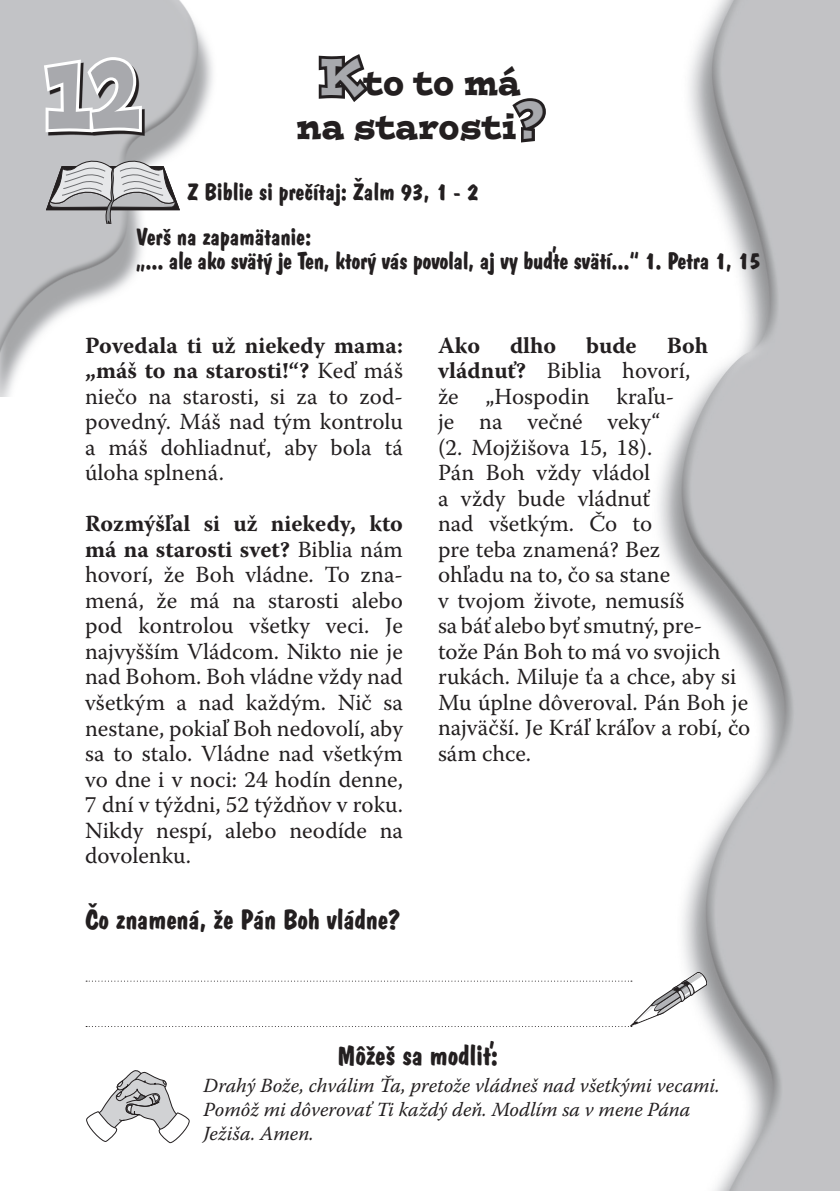
<style>
.page{position:relative;width:840px;height:1191px;background:#fff}
.page>*{position:absolute;margin:0;border:0;box-sizing:border-box;transform-origin:0 0}
.t1{font:120px "Postino Std";color:#a8a9ad;scale:.6 1}
.t2{font:36px/44px "Postino Std";letter-spacing:.01em;color:#231f20;text-align:center;scale:.8 1}
.t3{font:28px "Dom Bold BT";color:#231f20}
.t4{font:24px/24px "Dom Bold BT";letter-spacing:-.01em;color:#231f20}
.t5{font:23px/25.6px "Warnock Pro";color:#231f20;text-align:justify}
.t6{font:700 23px "Warnock Pro";color:#231f20}
.t7{font:italic 20px/24px "Warnock Pro";color:#231f20}
.s1{font-size:52px;color:#a8a9ad}
.s2{font-weight:700}
</style>
<div class="page">
<img style="left:1px;top:0;width:212px;height:396px">
<img style="left:658px;top:0;width:181px;height:1191px">
<svg style="left:86px;top:1070px;width:103px;height:73px"></svg>
<svg style="left:46px;top:154px;width:134px;height:69px;background:#bababc"></svg>
<svg style="left:86px;top:972px;width:620px;height:55px"></svg>
<svg style="left:41px;top:54px;width:104px;height:82px"></svg>
<svg style="left:318px;top:54px;width:51px;height:48px"></svg>
<svg style="left:512px;top:98px;width:34px;height:45px"></svg>
<h1 class="t1" style="left:45px;top:6px;width:159px">12</h1>
<h2 class="t2" style="left:296px;top:60px;width:310px"><span class="s1">K</span>to to má na starosti<span class="s1">?</span></h2>
<p class="t4" style="left:187px;top:179px;width:292px">Z Biblie si prečítaj: Žalm 93, 1 - 2</p>
<p class="t4" style="left:136px;top:225px;width:625px">Verš na zapamätanie:<br>„... ale ako svätý je Ten, ktorý vás povolal, aj vy buďte svätí...“ 1. Petra 1, 15</p>
<p class="t5" style="left:85px;top:332px;width:319px"><span class="s2">Povedala ti už niekedy mama: „máš to na starosti!“?</span> Keď máš niečo na starosti, si za to zod&shy;povedný. Máš nad tým kontrolu a máš dohliadnuť, aby bola tá úloha splnená.</p>
<p class="t5" style="left:85px;top:510px;width:319px"><span class="s2">Rozmýšľal si už niekedy, kto má na starosti svet?</span> Biblia nám hovorí, že Boh vládne. To zna&shy;mená, že má na starosti alebo pod kontrolou všetky veci. Je najvyšším Vládcom. Nikto nie je nad Bohom. Boh vládne vždy nad všetkým a nad každým. Nič sa nestane, pokiaľ Boh nedovolí, aby sa to stalo. Vládne nad všetkým vo dne i v noci: 24 hodín denne, 7 dní v týždni, 52 týždňov v roku.<br>Nikdy nespí, alebo neodíde na dovolenku.</p>
<p class="t3" style="left:85px;top:902px;width:316px">Čo znamená, že Pán Boh vládne?</p>
<p class="t5" style="left:438px;top:332px;width:313px;text-align:left;text-indent:228px"><span class="s2">Boh vládnuť?</span> Biblia hovorí,<br>že „Hospodin kraľu-<br>je na večné veky“<br>(2. Mojžišova 15, 18).<br>Pán Boh vždy vládol<br>a vždy bude vládnuť<br>nad všetkým. Čo to<br>pre teba znamená? Bez<br>ohľadu na to, čo sa stane<br>v tvojom živote, nemusíš<br>sa báť alebo byť smutný, pre-<br>tože Pán Boh to má vo svojich rukách. Miluje ťa a chce, aby si<br>Mu úplne dôveroval. Pán Boh je najväčší. Je Kráľ kráľov a robí, čo sám chce.</p>
<p class="t6" style="left:438px;top:331px;width:44px">Ako</p>
<p class="t6" style="left:509px;top:331px;width:48px">dlho</p>
<p class="t6" style="left:586px;top:331px;width:52px">bude</p>
<p class="t3" style="left:337px;top:1038px;width:162px">Môžeš sa modliť:</p>
<p class="t7" style="left:203px;top:1073px;width:517px">Drahý Bože, chválim Ťa, pretože vládneš nad všetkými vecami.<br>Pomôž mi dôverovať Ti každý deň. Modlím sa v mene Pána<br>Ježiša. Amen.</p>
</div>
